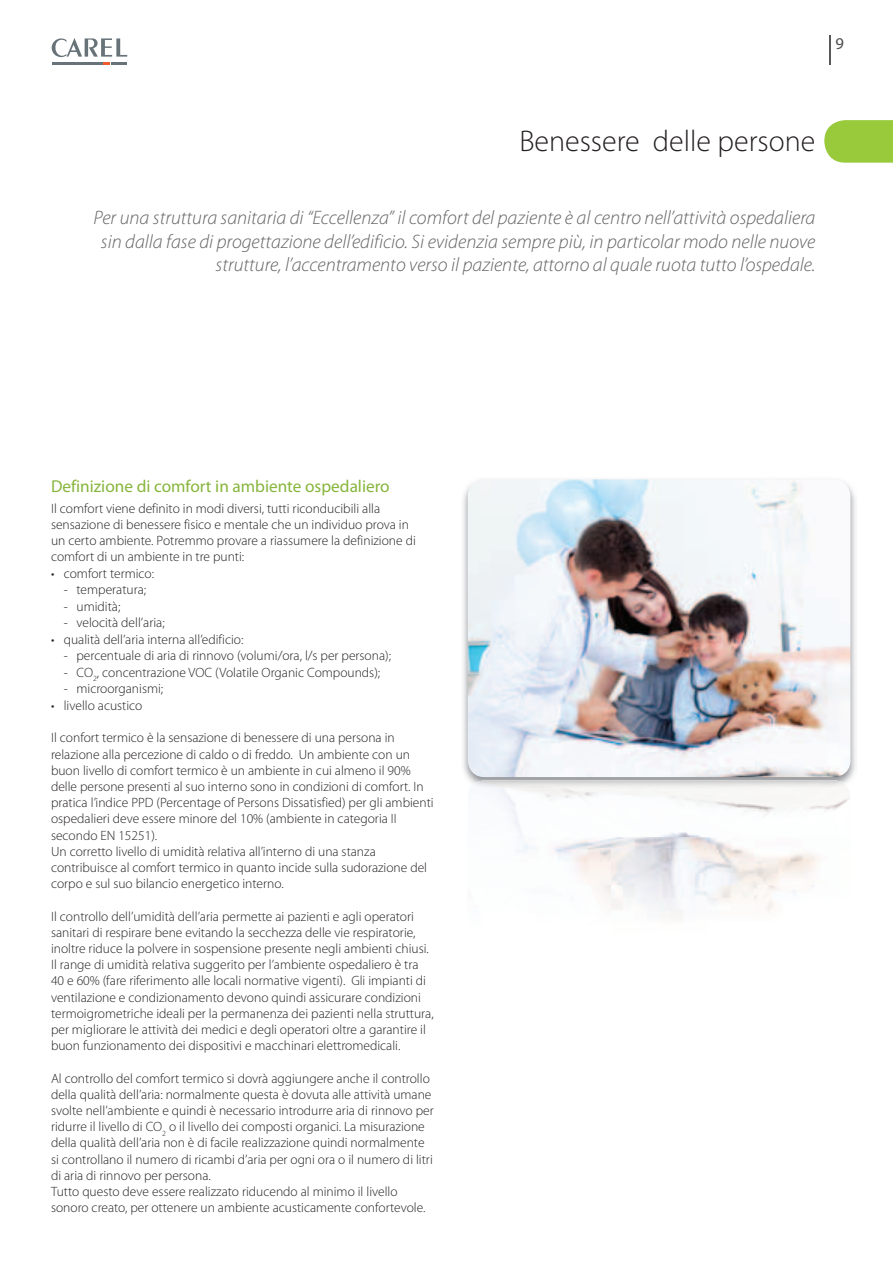
<style>
.page{position:relative;width:893px;height:1263px;background:#fff}
.page>*{position:absolute;margin:0;border:0;box-sizing:border-box;transform-origin:0 0}
.t1{font:300 30px "Myriad Pro";color:#231f20}
.t2{font:italic 300 19.5px/23.4px "Myriad Pro";color:#636366;text-align:right}
.t3{font:17.25px "Myriad Pro";color:#87b53b}
.t4{font:16.5px "Myriad Pro";color:#4b4c4d}
.t5{font:300 13.5px/16.2px "Myriad Pro";color:#231f20}
</style>
<div class="page">
<svg style="left:52px;top:38px;width:75px;height:26px"></svg>
<svg style="left:824px;top:120px;width:69px;height:43px;background:#a0cd49"></svg>
<img style="left:463px;top:487px;width:393px;height:301px">
<img style="left:468px;top:479px;width:382px;height:298px">
<img style="left:492px;top:788px;width:358px;height:128px">
<hr style="left:829px;top:35px;width:1px;height:30px;background:#57585a">
<p class="t4" style="left:836px;top:33px;width:10px">9</p>
<h1 class="t1" style="left:519px;top:123px;width:298px">Benessere delle persone</h1>
<p class="t2" style="left:94px;top:207px;width:723px">Per una struttura sanitaria di “Eccellenza” il comfort del paziente è al centro nell’attività ospedaliera sin dalla fase di progettazione dell’edificio. Si evidenzia sempre più, in particolar modo nelle nuove strutture, l’accentramento verso il paziente, attorno al quale ruota tutto l’ospedale.</p>
<p class="t3" style="left:51px;top:476px;width:340px">Definizione di comfort in ambiente ospedaliero</p>
<p class="t5" style="left:51px;top:500px;width:366px">Il comfort viene definito in modi diversi, tutti riconducibili alla sensazione di benessere fisico e mentale che un individuo prova in un certo ambiente. Potremmo provare a riassumere la definizione di comfort di un ambiente in tre punti:</p>
<p class="t5" style="left:51px;top:565px;width:105px">• comfort termico:</p>
<p class="t5" style="left:64px;top:582px;width:84px">- temperatura;</p>
<p class="t5" style="left:64px;top:598px;width:58px">- umidità;</p>
<p class="t5" style="left:64px;top:615px;width:102px">- velocità dell’aria;</p>
<p class="t5" style="left:51px;top:631px;width:194px">• qualità dell’aria interna all’edificio:</p>
<p class="t5" style="left:64px;top:648px;width:329px">- percentuale di aria di rinnovo (volumi/ora, l/s per persona);</p>
<p class="t5" style="left:64px;top:664px;width:318px">- CO<sub>2</sub>, concentrazione VOC (Volatile Organic Compounds);</p>
<p class="t5" style="left:64px;top:681px;width:101px">- microorganismi;</p>
<p class="t5" style="left:51px;top:697px;width:93px">• livello acustico</p>
<p class="t5" style="left:51px;top:730px;width:384px">Il confort termico è la sensazione di benessere di una persona in relazione alla percezione di caldo o di freddo. Un ambiente con un buon livello di comfort termico è un ambiente in cui almeno il 90% delle persone presenti al suo interno sono in condizioni di comfort. In pratica l’indice PPD (Percentage of Persons Dissatisfied) per gli ambienti ospedalieri deve essere minore del 10% (ambiente in categoria II secondo EN 15251).<br>Un corretto livello di umidità relativa all’interno di una stanza contribuisce al comfort termico in quanto incide sulla sudorazione del corpo e sul suo bilancio energetico interno.</p>
<p class="t5" style="left:51px;top:908px;width:384px">Il controllo dell’umidità dell’aria permette ai pazienti e agli operatori sanitari di respirare bene evitando la secchezza delle vie respiratorie, inoltre riduce la polvere in sospensione presente negli ambienti chiusi.<br>Il range di umidità relativa suggerito per l’ambiente ospedaliero è tra 40 e 60% (fare riferimento alle locali normative vigenti). Gli impianti di ventilazione e condizionamento devono quindi assicurare condizioni termoigrometriche ideali per la permanenza dei pazienti nella struttura, per migliorare le attività dei medici e degli operatori oltre a garantire il buon funzionamento dei dispositivi e macchinari elettromedicali.</p>
<p class="t5" style="left:51px;top:1070px;width:384px">Al controllo del comfort termico si dovrà aggiungere anche il controllo della qualità dell’aria: normalmente questa è dovuta alle attività umane svolte nell’ambiente e quindi è necessario introdurre aria di rinnovo per ridurre il livello di CO<sub>2</sub> o il livello dei composti organici. La misurazione della qualità dell’aria non è di facile realizzazione quindi normalmente si controllano il numero di ricambi d’aria per ogni ora o il numero di litri di aria di rinnovo per persona.<br>Tutto questo deve essere realizzato riducendo al minimo il livello sonoro creato, per ottenere un ambiente acusticamente confortevole.</p>
</div>
